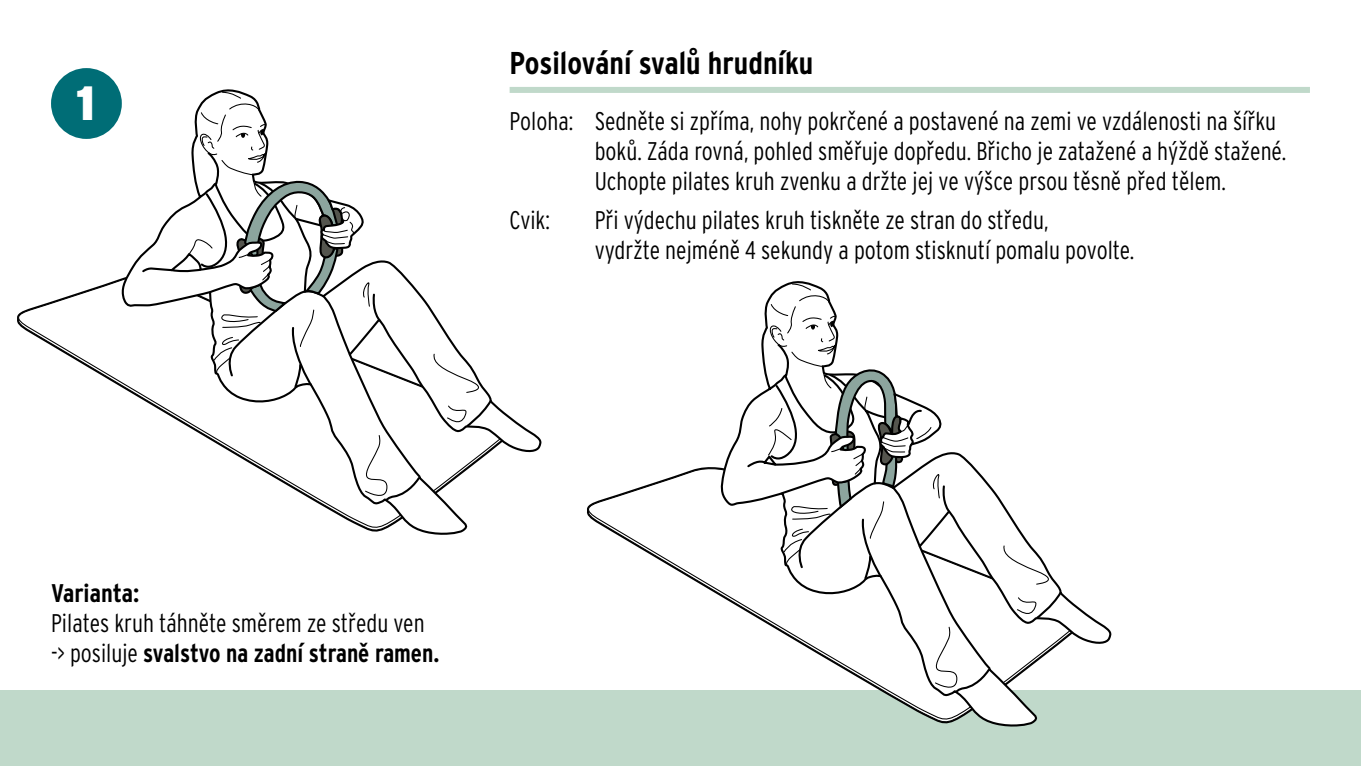
<style>
.page{position:relative;width:1361px;height:766px;background:#fff}
.page>*{position:absolute;margin:0;border:0;box-sizing:border-box;transform-origin:0 0}
.ID_M01_KREIS_SCHWARZ{font:900 48px "Interstate OT";color:#fff}
.id_headline_Übung_li{font:700 condensed 31.5px "Interstate OT";color:#000}
.ID_FLIESSTEXT{font:300 condensed 25.5px/30px "Interstate OT";color:#000;scale:.96 1}
.s1{font-weight:700}
</style>
<div class="page">
<div style="left:0;top:690px;width:1361px;height:75px;background:#c0d9ca"></div>
<svg style="left:17px;top:278px;width:105px;height:110px"></svg>
<svg style="left:122px;top:89px;width:419px;height:445px"></svg>
<svg style="left:140px;top:266px;width:34px;height:8px"></svg>
<svg style="left:213px;top:313px;width:279px;height:190px"></svg>
<svg style="left:188px;top:91px;width:193px;height:297px"></svg>
<div style="left:509px;top:87px;width:801px;height:6px;background:#c0d9ca"></div>
<svg style="left:587px;top:467px;width:131px;height:128px"></svg>
<svg style="left:718px;top:281px;width:393px;height:445px"></svg>
<svg style="left:783px;top:505px;width:279px;height:189px"></svg>
<svg style="left:745px;top:283px;width:206px;height:297px"></svg>
<div style="left:51px;top:68px;width:71px;height:71px;background:#006d76;border-radius:50%"></div>
<p class="ID_M01_KREIS_SCHWARZ" style="left:75px;top:72px;width:22px">1</p>
<p class="id_headline_Übung_li" style="left:509px;top:44px;width:305px">Posilování svalů hrudníku</p>
<p class="ID_FLIESSTEXT" style="left:595px;top:106px;width:722px;text-indent:-85px">Poloha: Sedněte si zpříma, nohy pokrčené a postavené na zemi ve vzdálenosti na šířku boků. Záda rovná, pohled směřuje dopředu. Břicho je zatažené a hýždě stažené.<br>Uchopte pilates kruh zvenku a držte jej ve výšce prsou těsně před tělem.</p>
<p class="ID_FLIESSTEXT" style="left:509px;top:205px;width:44px">Cvik:</p>
<p class="ID_FLIESSTEXT" style="left:595px;top:205px;width:564px">Při výdechu pilates kruh tiskněte ze stran do středu,<br>vydržte nejméně 4 sekundy a potom stisknutí pomalu povolte.</p>
<p class="ID_FLIESSTEXT" style="left:51px;top:578px;width:406px"><span class="s1">Varianta:<br></span>Pilates kruh táhněte směrem ze středu ven -&gt; posiluje <span class="s1">svalstvo na zadní straně ramen.</span></p>
</div>
